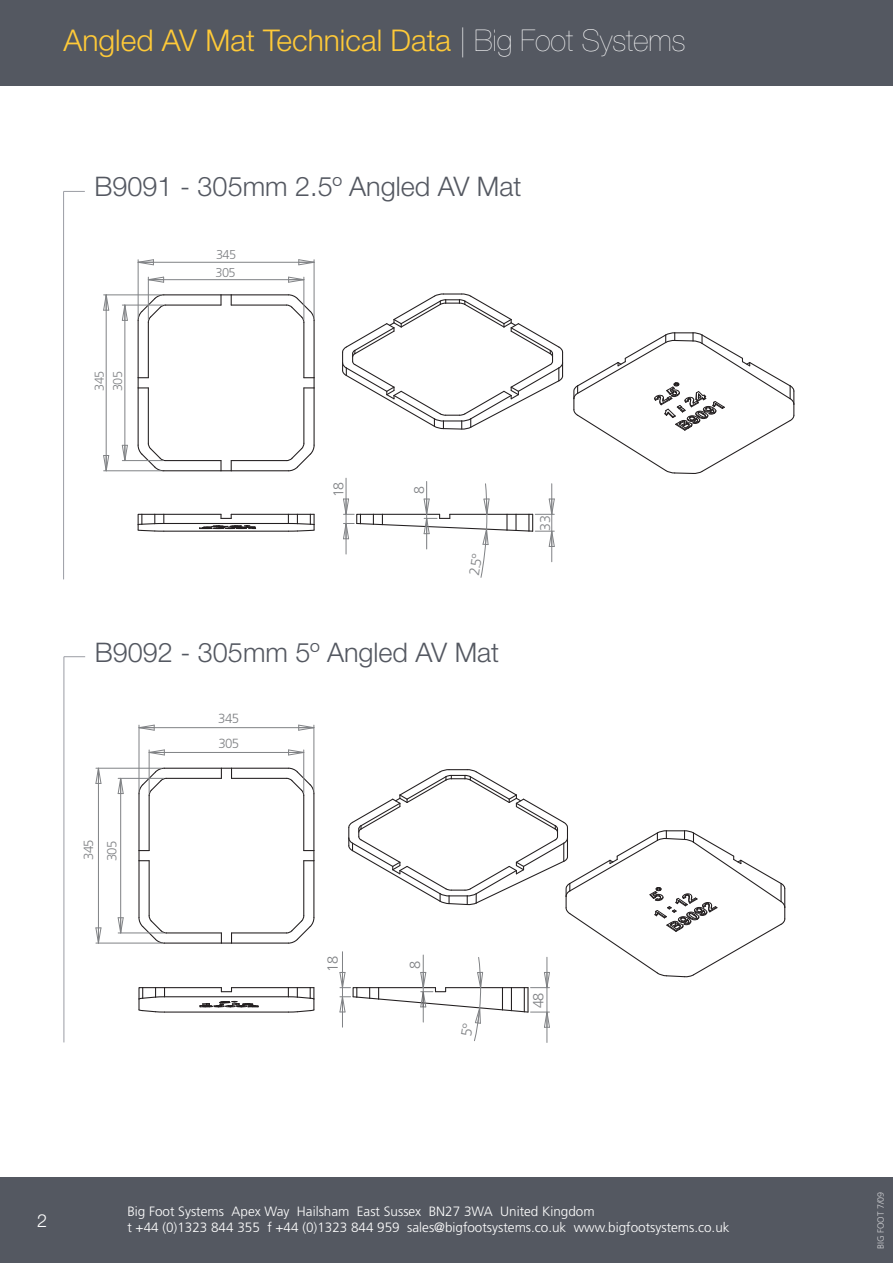
<style>
.page{position:relative;width:893px;height:1263px;background:#fff}
.page>*{position:absolute;margin:0;border:0;box-sizing:border-box;transform-origin:0 0}
.t1{font:300 30px "Helvetica Neue";color:#ffca38}
.t2{font:300 27px "Helvetica Neue";color:#545861}
.t3{font:300 18px "Helvetica Neue";color:#fff}
.t4{font:300 14.7px "Frutiger";color:#808285}
.t5{font:300 14.25px "Frutiger";color:#808285}
.t6{font:300 13.5px/16.2px "Frutiger";color:#fff}
.t7{font:300 13.2px/24.8px "Frutiger";letter-spacing:-.05em;color:#808285}
.t8{font:300 12.9px/18.3px "Frutiger";letter-spacing:-.05em;color:#808285}
.t9{font:300 9px "Frutiger";color:#cfd0d3}
.s1{font-weight:200;color:#fff}
</style>
<div class="page">
<div style="left:0;top:0;width:892px;height:85px;background:#545861"></div>
<div style="left:0;top:1178px;width:892px;height:85px;background:#545861"></div>
<hr style="left:63px;top:191px;width:1px;height:388px;background:#9b9da4">
<svg style="left:64px;top:191px;width:21px;height:1px"></svg>
<hr style="left:164px;top:294px;width:57px;height:1px;background:#231f20">
<hr style="left:166px;top:305px;width:55px;height:1px;background:#231f20">
<hr style="left:148px;top:322px;width:1px;height:56px;background:#231f20">
<hr style="left:138px;top:321px;width:1px;height:57px;background:#231f20">
<svg style="left:137px;top:294px;width:30px;height:30px"></svg>
<hr style="left:313px;top:321px;width:2px;height:57px;background:#231f20">
<hr style="left:303px;top:322px;width:1px;height:56px;background:#231f20">
<hr style="left:231px;top:305px;width:55px;height:1px;background:#231f20">
<hr style="left:231px;top:294px;width:57px;height:1px;background:#231f20">
<svg style="left:285px;top:294px;width:30px;height:30px"></svg>
<hr style="left:138px;top:388px;width:1px;height:57px;background:#231f20">
<hr style="left:148px;top:388px;width:1px;height:55px;background:#231f20">
<hr style="left:166px;top:460px;width:55px;height:1px;background:#231f20">
<hr style="left:164px;top:470px;width:57px;height:1px;background:#231f20">
<svg style="left:137px;top:442px;width:30px;height:30px"></svg>
<hr style="left:231px;top:470px;width:57px;height:1px;background:#231f20">
<hr style="left:231px;top:460px;width:55px;height:1px;background:#231f20">
<hr style="left:303px;top:388px;width:1px;height:55px;background:#231f20">
<hr style="left:313px;top:388px;width:2px;height:57px;background:#231f20">
<svg style="left:285px;top:442px;width:30px;height:30px"></svg>
<svg style="left:220px;top:294px;width:12px;height:11px"></svg>
<svg style="left:138px;top:377px;width:10px;height:11px"></svg>
<svg style="left:304px;top:377px;width:11px;height:11px"></svg>
<svg style="left:220px;top:461px;width:12px;height:10px"></svg>
<svg style="left:103px;top:294px;width:7px;height:17px"></svg>
<svg style="left:103px;top:455px;width:7px;height:17px"></svg>
<hr style="left:104px;top:295px;width:57px;height:1px;background:#808285">
<hr style="left:104px;top:470px;width:57px;height:1px;background:#808285">
<hr style="left:106px;top:295px;width:1px;height:176px;background:#808285">
<svg style="left:121px;top:304px;width:7px;height:17px"></svg>
<svg style="left:121px;top:444px;width:7px;height:18px"></svg>
<hr style="left:122px;top:305px;width:41px;height:1px;background:#808285">
<hr style="left:122px;top:460px;width:41px;height:1px;background:#808285">
<hr style="left:124px;top:305px;width:1px;height:156px;background:#808285">
<svg style="left:147px;top:276px;width:17px;height:7px"></svg>
<svg style="left:288px;top:276px;width:17px;height:7px"></svg>
<hr style="left:148px;top:277px;width:1px;height:43px;background:#808285">
<hr style="left:303px;top:277px;width:1px;height:43px;background:#808285">
<hr style="left:148px;top:279px;width:156px;height:1px;background:#808285">
<svg style="left:137px;top:259px;width:17px;height:7px"></svg>
<svg style="left:298px;top:259px;width:17px;height:7px"></svg>
<hr style="left:138px;top:260px;width:1px;height:58px;background:#808285">
<hr style="left:314px;top:260px;width:1px;height:58px;background:#808285">
<hr style="left:138px;top:262px;width:176px;height:1px;background:#808285">
<hr style="left:164px;top:531px;width:124px;height:1px;background:#231f20">
<hr style="left:164px;top:523px;width:124px;height:1px;background:#231f20">
<svg style="left:220px;top:514px;width:12px;height:5px"></svg>
<hr style="left:231px;top:514px;width:57px;height:1px;background:#231f20">
<hr style="left:164px;top:514px;width:57px;height:1px;background:#231f20">
<svg style="left:287px;top:514px;width:28px;height:18px"></svg>
<svg style="left:137px;top:513px;width:28px;height:19px"></svg>
<svg style="left:199px;top:525px;width:57px;height:4px"></svg>
<hr style="left:426px;top:481px;width:1px;height:37px;background:#808285">
<hr style="left:346px;top:478px;width:1px;height:45px;background:#808285">
<svg style="left:343px;top:483px;width:212px;height:95px"></svg>
<hr style="left:551px;top:484px;width:1px;height:30px;background:#808285">
<hr style="left:551px;top:514px;width:1px;height:48px;background:#808285">
<svg style="left:342px;top:293px;width:222px;height:137px"></svg>
<svg style="left:573px;top:332px;width:222px;height:142px"></svg>
<hr style="left:64px;top:657px;width:1px;height:385px;background:#9b9da4">
<svg style="left:64px;top:656px;width:21px;height:1px"></svg>
<hr style="left:165px;top:768px;width:56px;height:1px;background:#231f20">
<hr style="left:166px;top:778px;width:55px;height:1px;background:#231f20">
<hr style="left:149px;top:796px;width:1px;height:55px;background:#231f20">
<hr style="left:138px;top:794px;width:2px;height:57px;background:#231f20">
<svg style="left:138px;top:767px;width:29px;height:30px"></svg>
<hr style="left:313px;top:794px;width:1px;height:57px;background:#231f20">
<hr style="left:303px;top:796px;width:1px;height:55px;background:#231f20">
<hr style="left:231px;top:778px;width:55px;height:1px;background:#231f20">
<hr style="left:231px;top:768px;width:57px;height:1px;background:#231f20">
<svg style="left:285px;top:767px;width:30px;height:30px"></svg>
<hr style="left:138px;top:861px;width:2px;height:57px;background:#231f20">
<hr style="left:149px;top:861px;width:1px;height:55px;background:#231f20">
<hr style="left:166px;top:932px;width:55px;height:1px;background:#231f20">
<hr style="left:165px;top:943px;width:56px;height:1px;background:#231f20">
<svg style="left:138px;top:915px;width:29px;height:29px"></svg>
<hr style="left:231px;top:943px;width:57px;height:1px;background:#231f20">
<hr style="left:231px;top:932px;width:55px;height:1px;background:#231f20">
<hr style="left:303px;top:861px;width:1px;height:55px;background:#231f20">
<hr style="left:313px;top:861px;width:1px;height:57px;background:#231f20">
<svg style="left:285px;top:915px;width:30px;height:29px"></svg>
<svg style="left:221px;top:768px;width:11px;height:10px"></svg>
<svg style="left:221px;top:933px;width:11px;height:11px"></svg>
<svg style="left:138px;top:850px;width:11px;height:11px"></svg>
<svg style="left:304px;top:850px;width:10px;height:11px"></svg>
<svg style="left:117px;top:777px;width:7px;height:17px"></svg>
<svg style="left:117px;top:917px;width:7px;height:16px"></svg>
<hr style="left:118px;top:778px;width:46px;height:1px;background:#808285">
<hr style="left:118px;top:933px;width:46px;height:1px;background:#808285">
<hr style="left:120px;top:778px;width:1px;height:155px;background:#808285">
<svg style="left:95px;top:927px;width:7px;height:17px"></svg>
<svg style="left:95px;top:767px;width:7px;height:17px"></svg>
<hr style="left:96px;top:943px;width:66px;height:1px;background:#808285">
<hr style="left:96px;top:768px;width:66px;height:1px;background:#808285">
<hr style="left:98px;top:768px;width:1px;height:175px;background:#808285">
<svg style="left:148px;top:749px;width:17px;height:7px"></svg>
<svg style="left:288px;top:749px;width:17px;height:7px"></svg>
<hr style="left:149px;top:750px;width:1px;height:43px;background:#808285">
<hr style="left:303px;top:750px;width:1px;height:43px;background:#808285">
<hr style="left:149px;top:752px;width:155px;height:1px;background:#808285">
<svg style="left:138px;top:724px;width:17px;height:7px"></svg>
<svg style="left:298px;top:724px;width:17px;height:7px"></svg>
<hr style="left:139px;top:725px;width:1px;height:66px;background:#808285">
<hr style="left:313px;top:725px;width:1px;height:66px;background:#808285">
<hr style="left:139px;top:727px;width:175px;height:1px;background:#808285">
<hr style="left:165px;top:1012px;width:123px;height:1px;background:#231f20">
<hr style="left:165px;top:996px;width:123px;height:1px;background:#231f20">
<svg style="left:221px;top:988px;width:11px;height:4px"></svg>
<hr style="left:231px;top:987px;width:57px;height:1px;background:#231f20">
<hr style="left:165px;top:987px;width:56px;height:1px;background:#231f20">
<svg style="left:287px;top:987px;width:27px;height:26px"></svg>
<svg style="left:138px;top:987px;width:28px;height:26px"></svg>
<svg style="left:199px;top:1001px;width:60px;height:7px"></svg>
<svg style="left:339px;top:769px;width:447px;height:273px"></svg>
<h1 class="t1" style="left:64px;top:30px;width:624px">Angled AV Mat Technical Data <span class="s1">| Big Foot Systems</span></h1>
<h2 class="t2" style="left:95px;top:177px;width:428px">B9091 - 305mm 2.5º Angled AV Mat</h2>
<p class="t8" style="left:91px;top:391px;width:22px;rotate:-90deg">345<br>305</p>
<p class="t8" style="left:215px;top:246px;width:22px">345<br>305</p>
<p class="t5" style="left:333px;top:497px;width:17px;rotate:-90deg">18</p>
<p class="t5" style="left:413px;top:494px;width:9px;rotate:-90deg">8</p>
<p class="t5" style="left:468px;top:575px;width:24px;rotate:-81deg">2.5°</p>
<h2 class="t2" style="left:95px;top:642px;width:406px">B9092 - 305mm 5º Angled AV Mat</h2>
<p class="t7" style="left:78px;top:861px;width:24px;line-height:23.4px;rotate:-90deg">345<br>305</p>
<p class="t7" style="left:218px;top:707px;width:22px">345<br>305</p>
<p class="t5" style="left:539px;top:531px;width:17px;rotate:-90deg">33</p>
<p class="t4" style="left:327px;top:972px;width:17px;rotate:-90deg">18</p>
<p class="t4" style="left:409px;top:969px;width:10px;rotate:-90deg">8</p>
<p class="t4" style="left:532px;top:1008px;width:17px;rotate:-90deg">48</p>
<h3 class="t3" style="left:37px;top:1214px;width:12px">2</h3>
<p class="t6" style="left:127px;top:1204px;width:604px">Big Foot Systems Apex Way Hailsham East Sussex BN27 3WA United Kingdom<br>t +44 (0)1323 844 355 f +44 (0)1323 844 959 sales@bigfootsystems.co.uk www.bigfootsystems.co.uk</p>
<p class="t9" style="left:877px;top:1249px;width:59px;rotate:-90deg">BIG FOOT 7/09</p>
</div>
